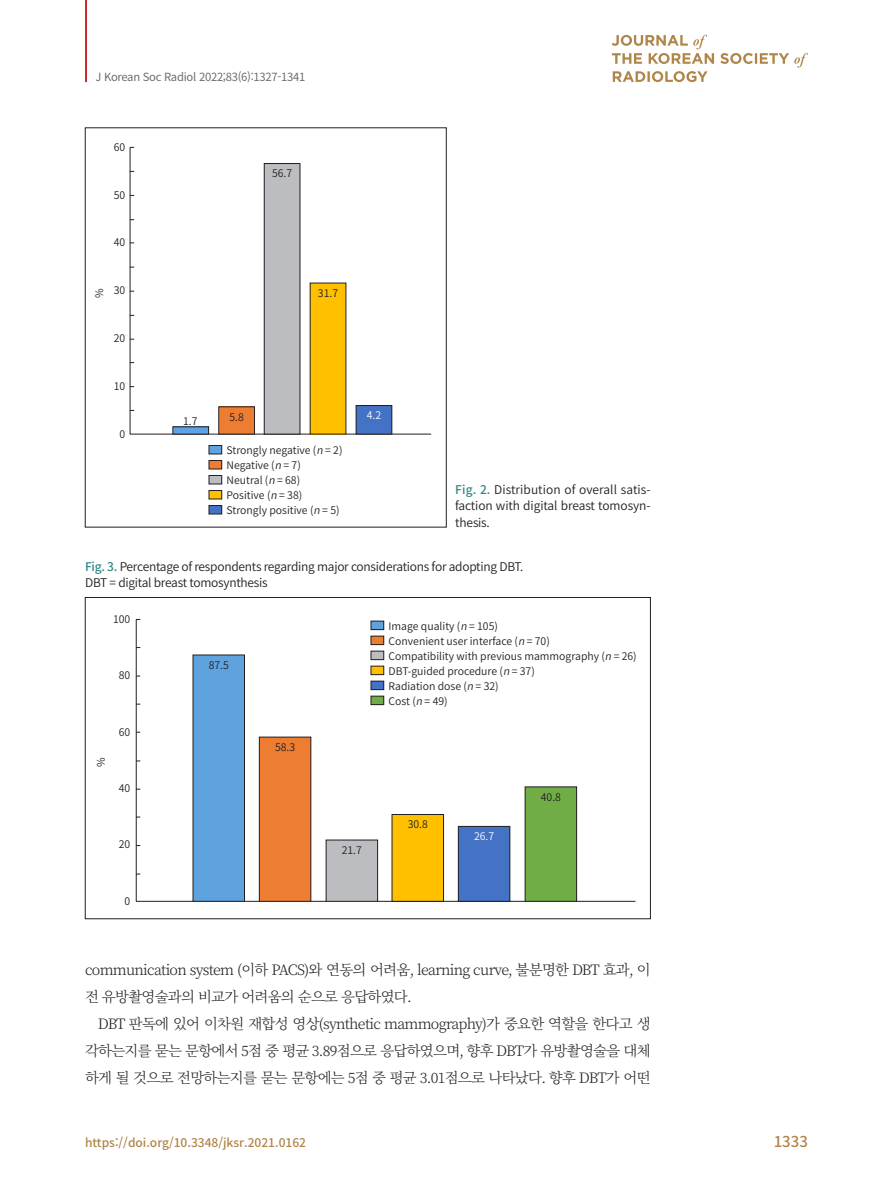
<style>
.page{position:relative;width:893px;height:1191px;background:#fff}
.page>*{position:absolute;margin:0;border:0;box-sizing:border-box;transform-origin:0 0}
.t1{font:500 15px "Noto Sans CJ Kkr";color:#b08548}
.본문{font:300 14.4px/27px "Noto Serif CJ Kkr";letter-spacing:-.05em;color:#231f20}
.그림제목{font:600 12px/16.5px "Noto Sans CJ Kkr";letter-spacing:-.02em;color:#231f20;text-align:justify}
.t2{font:500 12px "Noto Sans CJ Kkr";color:#b08548}
.t3{font:11.25px "Noto Sans CJ Kkr";letter-spacing:-.025em;color:#6c6d70}
.그래프_글{font:600 10.5px "Noto Sans CJ Kkr";color:#231f20}
.그래프_글-2{font:600 10.5px "Noto Sans CJ Kkr";color:#fff}
.s1{font-style:italic}
.s2{font-weight:500;color:#328886}
</style>
<div class="page">
<hr style="left:85px;top:0;width:2px;height:82px;background:#c8242b">
<svg style="left:612px;top:35px;width:196px;height:47px"></svg>
<hr style="left:130px;top:434px;width:301px;height:1px;background:#231f20">
<div style="left:219px;top:407px;width:35px;height:27px;background:#ed7d31"></div>
<div style="left:264px;top:163px;width:36px;height:271px;background:#bcbdc0"></div>
<div style="left:264px;top:163px;width:36px;height:271px;border:1px solid #231f20"></div>
<div style="left:310px;top:283px;width:36px;height:151px;background:#ffc000"></div>
<div style="left:356px;top:405px;width:36px;height:29px;background:#4473c5"></div>
<div style="left:356px;top:405px;width:36px;height:29px;border:1px solid #231f20"></div>
<hr style="left:130px;top:147px;width:1px;height:287px;background:#231f20">
<div style="left:209px;top:445px;width:13px;height:9px;background:#5ea3de"></div>
<div style="left:209px;top:445px;width:13px;height:9px;border:1px solid #231f20"></div>
<div style="left:209px;top:460px;width:13px;height:9px;background:#ed7d31"></div>
<div style="left:209px;top:460px;width:13px;height:9px;border:1px solid #231f20"></div>
<div style="left:209px;top:475px;width:13px;height:9px;background:#bcbdc0"></div>
<div style="left:209px;top:475px;width:13px;height:9px;border:1px solid #231f20"></div>
<div style="left:209px;top:490px;width:13px;height:9px;background:#ffc000"></div>
<div style="left:209px;top:490px;width:13px;height:9px;border:1px solid #231f20"></div>
<div style="left:209px;top:505px;width:13px;height:9px;background:#4473c5"></div>
<div style="left:209px;top:505px;width:13px;height:9px;border:1px solid #231f20"></div>
<div style="left:173px;top:427px;width:36px;height:7px;background:#5ea3de"></div>
<hr style="left:136px;top:901px;width:499px;height:1px;background:#231f20">
<div style="left:193px;top:655px;width:51px;height:246px;background:#5ea3de"></div>
<div style="left:193px;top:655px;width:52px;height:246px;border:1px solid #231f20"></div>
<div style="left:259px;top:737px;width:52px;height:164px;background:#ed7d31"></div>
<div style="left:259px;top:737px;width:52px;height:164px;border:1px solid #231f20"></div>
<div style="left:458px;top:826px;width:52px;height:75px;background:#4473c5"></div>
<div style="left:458px;top:826px;width:52px;height:75px;border:1px solid #231f20"></div>
<div style="left:392px;top:814px;width:51px;height:87px;background:#ffc000"></div>
<div style="left:392px;top:814px;width:52px;height:87px;border:1px solid #231f20"></div>
<div style="left:326px;top:840px;width:52px;height:61px;background:#bcbdc0"></div>
<div style="left:525px;top:787px;width:52px;height:114px;background:#70ad46"></div>
<div style="left:525px;top:786px;width:52px;height:115px;border:1px solid #231f20"></div>
<hr style="left:136px;top:619px;width:1px;height:282px;background:#231f20">
<div style="left:371px;top:621px;width:13px;height:8px;background:#5ea3de"></div>
<div style="left:371px;top:621px;width:13px;height:9px;border:1px solid #231f20"></div>
<div style="left:371px;top:636px;width:13px;height:8px;background:#ed7d31"></div>
<div style="left:371px;top:636px;width:13px;height:9px;border:1px solid #231f20"></div>
<div style="left:371px;top:651px;width:13px;height:8px;background:#bcbdc0"></div>
<div style="left:371px;top:651px;width:13px;height:9px;border:1px solid #231f20"></div>
<div style="left:371px;top:666px;width:13px;height:8px;background:#ffc000"></div>
<div style="left:371px;top:666px;width:13px;height:9px;border:1px solid #231f20"></div>
<div style="left:371px;top:681px;width:13px;height:8px;background:#4473c5"></div>
<div style="left:371px;top:681px;width:13px;height:9px;border:1px solid #231f20"></div>
<div style="left:371px;top:696px;width:13px;height:8px;background:#70ad46"></div>
<div style="left:371px;top:696px;width:13px;height:9px;border:1px solid #231f20"></div>
<p class="t3" style="left:96px;top:70px;width:211px">J Korean Soc Radiol 2022;83(6):1327-1341</p>
<p class="그래프_글" style="left:93px;top:298px;width:11px;rotate:-90deg">%</p>
<p class="그래프_글" style="left:114px;top:141px;width:13px">60</p>
<p class="그래프_글" style="left:114px;top:189px;width:13px">50</p>
<p class="그래프_글" style="left:114px;top:237px;width:13px">40</p>
<p class="그래프_글" style="left:114px;top:284px;width:13px">30</p>
<p class="그래프_글" style="left:114px;top:332px;width:13px">20</p>
<p class="그래프_글" style="left:114px;top:380px;width:13px">10</p>
<p class="그래프_글" style="left:119px;top:428px;width:7px">0</p>
<p class="그래프_글" style="left:272px;top:167px;width:22px">56.7</p>
<p class="그래프_글" style="left:318px;top:287px;width:22px">31.7</p>
<p class="그래프_글" style="left:183px;top:415px;width:16px">1.7</p>
<p class="그래프_글" style="left:229px;top:411px;width:16px">5.8</p>
<p class="그래프_글-2" style="left:367px;top:409px;width:16px">4.2</p>
<p class="그래프_글" style="left:227px;top:444px;width:117px">Strongly negative (<span class="s1">n</span>= 2)</p>
<p class="그래프_글" style="left:227px;top:459px;width:76px">Negative (<span class="s1">n</span>= 7)</p>
<p class="그래프_글" style="left:227px;top:474px;width:75px">Neutral (<span class="s1">n</span>= 68)</p>
<p class="그래프_글" style="left:227px;top:489px;width:77px">Positive (<span class="s1">n</span>= 38)</p>
<p class="그래프_글" style="left:227px;top:504px;width:114px">Strongly positive (<span class="s1">n</span>= 5)</p>
<p class="그림제목" style="left:455px;top:481px;width:197px"><span class="s2">Fig. 2.</span> Distribution of overall satis&shy;faction with digital breast tomosyn&shy;thesis.</p>
<p class="그림제목" style="left:85px;top:558px;width:440px"><span class="s2">Fig. 3.</span> Percentage of respondents regarding major considerations for adopting DBT.</p>
<p class="그림제목" style="left:85px;top:575px;width:184px">DBT = digital breast tomosynthesis</p>
<p class="그래프_글" style="left:113px;top:613px;width:19px">100</p>
<p class="그래프_글" style="left:119px;top:669px;width:13px">80</p>
<p class="그래프_글" style="left:95px;top:767px;width:11px;rotate:-90deg">%</p>
<p class="그래프_글" style="left:119px;top:726px;width:13px">60</p>
<p class="그래프_글" style="left:119px;top:782px;width:13px">40</p>
<p class="그래프_글" style="left:119px;top:838px;width:13px">20</p>
<p class="그래프_글" style="left:125px;top:895px;width:7px">0</p>
<p class="그래프_글" style="left:209px;top:659px;width:22px">87.5</p>
<p class="그래프_글" style="left:275px;top:741px;width:22px">58.3</p>
<p class="그래프_글" style="left:389px;top:620px;width:111px">Image quality (<span class="s1">n</span>= 105)</p>
<p class="그래프_글" style="left:389px;top:635px;width:163px">Convenient user interface (<span class="s1">n</span>= 70)</p>
<p class="그래프_글" style="left:389px;top:650px;width:250px">Compatibility with previous mammography (<span class="s1">n</span>= 26)</p>
<p class="그래프_글" style="left:389px;top:665px;width:148px">DBT-guided procedure (<span class="s1">n</span>= 37)</p>
<p class="그래프_글" style="left:389px;top:680px;width:112px">Radiation dose (<span class="s1">n</span>= 32)</p>
<p class="그래프_글" style="left:389px;top:695px;width:61px">Cost (<span class="s1">n</span>= 49)</p>
<p class="그래프_글" style="left:342px;top:844px;width:22px">21.7</p>
<p class="그래프_글" style="left:408px;top:818px;width:22px">30.8</p>
<p class="그래프_글-2" style="left:474px;top:830px;width:22px">26.7</p>
<p class="그래프_글" style="left:541px;top:790px;width:22px">40.8</p>
<p class="본문" style="left:85px;top:956px;width:567px">communication system (이하 PACS)와 연동의 어려움, learning curve, 불분명한 DBT 효과, 이 전 유방촬영술과의 비교가 어려움의 순으로 응답하였다.</p>
<p class="본문" style="left:85px;top:1010px;width:567px;text-align:justify;text-indent:13px">DBT 판독에 있어 이차원 재합성 영상(synthetic mammography)가 중요한 역할을 한다고 생 각하는지를 묻는 문항에서 5점 중 평균 3.89점으로 응답하였으며, 향후 DBT가 유방촬영술을 대체 하게 될 것으로 전망하는지를 묻는 문항에는 5점 중 평균 3.01점으로 나타났다. 향후 DBT가 어떤</p>
<p class="t2" style="left:85px;top:1135px;width:222px">https://doi.org/10.3348/jksr.2021.0162</p>
<h1 class="t1" style="left:774px;top:1132px;width:36px">1333</h1>
</div>
